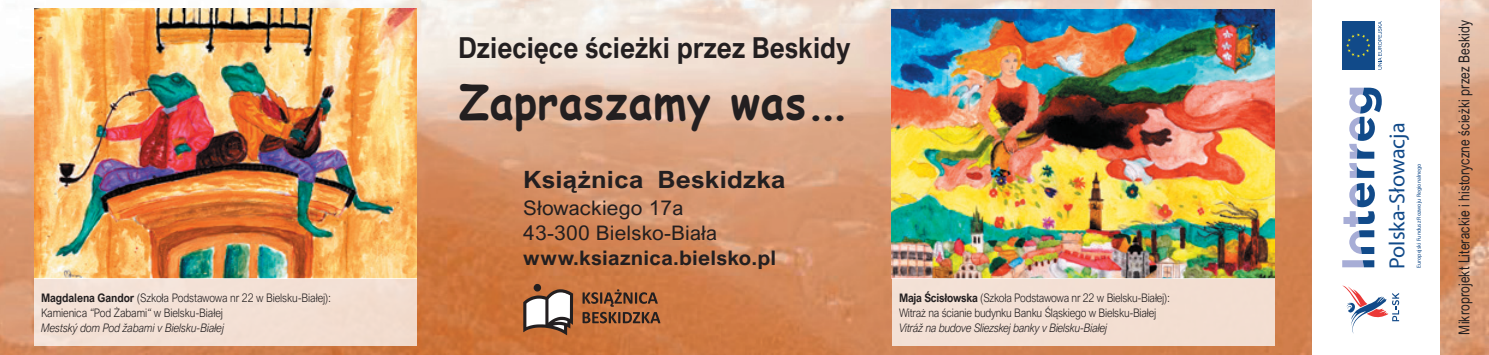
<style>
.page{position:relative;width:1489px;height:355px;background:#fff}
.page>*{position:absolute;margin:0;border:0;box-sizing:border-box;transform-origin:0 0}
.t1{font:700 46.75px "Comic Sans MS";letter-spacing:.02em;color:#231f20;scale:.91 1}
.t2{font:700 29px "Arial Nova";color:#231f20;scale:.91 1}
.t3{font:700 23.75px "Arial Nova";letter-spacing:.01em;color:#231f20;scale:1.1 1}
.t4{font:22px "Montserrat";letter-spacing:.005em;color:#114a89}
.t5{font:20px "Arial Nova";letter-spacing:.01em;color:#231f20;scale:1.05 1}
.t6{font:700 20px "Arial Nova";letter-spacing:.01em;color:#231f20;scale:1.05 1}
.t7{font:15px "Arial Nova";letter-spacing:.01em;color:#231f20;scale:.8 1}
.t8{font:300 11.75px "Arial Nova";letter-spacing:-.02em;color:#231f20;scale:.9 1}
.t9{font:italic 300 11.75px "Arial Nova";letter-spacing:-.02em;color:#231f20;scale:.9 1}
.t10{font:5.75px "Montserrat";color:#114a89}
.s1{font-weight:700}
.s2{font-style:italic}
</style>
<div class="page">
<img style="left:0;top:0;width:1488px;height:354px">
<img style="left:34px;top:9px;width:383px;height:269px">
<img style="left:891px;top:9px;width:383px;height:269px">
<div style="left:1311px;top:0;width:128px;height:354px;background:#fff"></div>
<svg style="left:523px;top:283px;width:137px;height:52px"></svg>
<div style="left:1341px;top:21px;width:33px;height:48px;background:#114a89"></div>
<svg style="left:1342px;top:260px;width:32px;height:7px"></svg>
<svg style="left:1343px;top:88px;width:38px;height:166px"></svg>
<svg style="left:1346px;top:33px;width:24px;height:25px"></svg>
<svg style="left:1342px;top:285px;width:56px;height:48px"></svg>
<svg style="left:1378px;top:21px;width:3px;height:47px"></svg>
<div style="left:891px;top:278px;width:383px;height:68px;background:#f3dfd3"></div>
<div style="left:34px;top:278px;width:383px;height:67px;background:#f3e0d5"></div>
<p class="t8" style="left:41px;top:290px;width:324px"><span class="s1">Magdalena Gandor</span> (Szkoła Podstawowa nr 22 w Bielsku-Białej):</p>
<p class="t8" style="left:41px;top:305px;width:203px">Kamienica <span class="s2">“</span>Pod Żabami<span class="s2">“</span> w Bielsku-Białej</p>
<p class="t9" style="left:41px;top:320px;width:205px">Mestský dom Pod žabami v Bielsku-Białej</p>
<p class="t2" style="left:458px;top:31px;width:433px">Dziecięce ścieżki przez Beskidy</p>
<p class="t1" style="left:459px;top:68px;width:430px">Zapraszamy was...</p>
<p class="t3" style="left:523px;top:165px;width:240px">Książnica Beskidzka</p>
<p class="t5" style="left:523px;top:196px;width:154px">Słowackiego 17a</p>
<p class="t5" style="left:523px;top:221px;width:186px">43-300 Bielsko-Biała</p>
<p class="t6" style="left:523px;top:246px;width:242px">www.ksiaznica.bielsko.pl</p>
<p class="t8" style="left:899px;top:290px;width:302px"><span class="s1">Maja Ścisłowska</span> (Szkoła Podstawowa nr 22 w Bielsku-Białej):</p>
<p class="t8" style="left:899px;top:305px;width:287px">Witraż na ścianie budynku Banku Śląskiego w Bielsku-Białej</p>
<p class="t9" style="left:899px;top:320px;width:233px">Vitráž na budove Sliezskej banky v Bielsku-Białej</p>
<p class="t4" style="left:1383px;top:269px;width:148px;rotate:-90deg">Polska-Słowacja</p>
<p class="t10" style="left:1415px;top:267px;width:106px;rotate:-90deg">Europejski Fundusz Rozwoju Regionalnego</p>
<p class="t7" style="left:1455px;top:334px;width:393px;rotate:-90deg">Mikroprojekt Literackie i historyczne ścieżki przez Beskidy</p>
</div>
